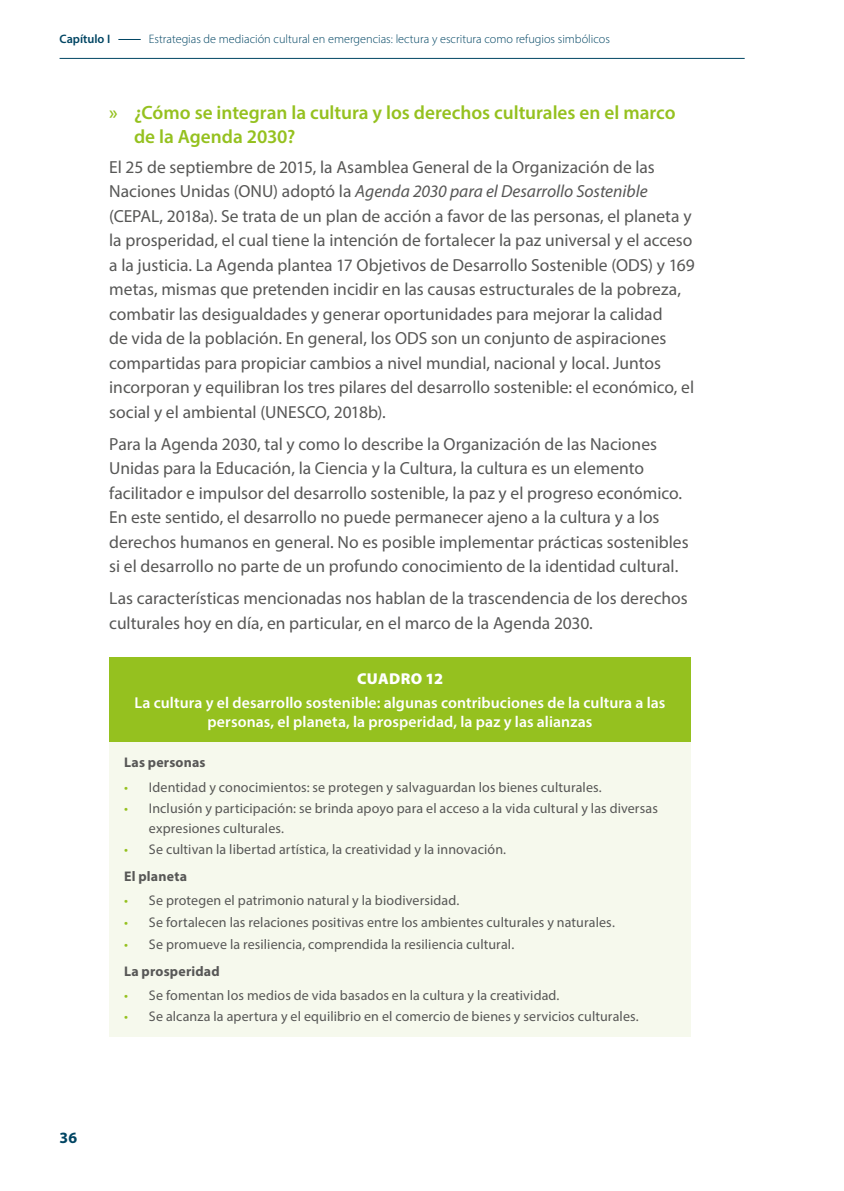
<style>
.page{position:relative;width:844px;height:1191px;background:#fff}
.page>*{position:absolute;margin:0;border:0;box-sizing:border-box;transform-origin:0 0}
.t1{font:600 19.25px/24.5px "Myriad Pro";letter-spacing:-.005em;color:#95c11f}
.t2{font:17.5px/24.5px "Myriad Pro";color:#575756}
.t3{font:600 15.75px/19.2px "Myriad Pro";letter-spacing:.005em;color:#fff;text-align:center}
.t4{font:900 15.75px "Myriad Pro";letter-spacing:.025em;color:#fff}
.t5{font:700 15.75px "Myriad Pro";color:#004563}
.t6{font:14px/26.8px "Myriad Pro";letter-spacing:.005em;color:#575756}
.t7{font:700 14px "Myriad Pro";letter-spacing:.015em;color:#575756}
.t8{font:300 12.25px "Myriad Pro";color:#004563}
.t9{font:600 12.25px "Myriad Pro";color:#004563}
.s1{font-style:italic}
.s2{color:#95c11f}
.s3{font-weight:700}
</style>
<div class="page">
<hr style="left:60px;top:58px;width:684px;height:1px;background:#004563">
<svg style="left:118px;top:39px;width:23px;height:1px"></svg>
<div style="left:109px;top:657px;width:581px;height:85px;background:#95c11f"></div>
<div style="left:109px;top:742px;width:581px;height:294px;background:#f6f9ed"></div>
<p class="t9" style="left:60px;top:31px;width:52px">Capítulo I</p>
<p class="t8" style="left:149px;top:32px;width:462px">Estrategias de mediación cultural en emergencias: lectura y escritura como refugios simbólicos</p>
<p class="t1" style="left:134px;top:99px;width:543px;text-indent:-25px">» ¿Cómo se integran la cultura y los derechos culturales en el marco de la Agenda 2030?</p>
<p class="t2" style="left:109px;top:154px;width:586px">El 25 de septiembre de 2015, la Asamblea General de la Organización de las Naciones Unidas (ONU) adoptó la <span class="s1">Agenda 2030 para el Desarrollo Sostenible </span>(CEPAL, 2018a). Se trata de un plan de acción a favor de las personas, el planeta y la prosperidad, el cual tiene la intención de fortalecer la paz universal y el acceso a la justicia. La Agenda plantea 17 Objetivos de Desarrollo Sostenible (ODS) y 169 metas, mismas que pretenden incidir en las causas estructurales de la pobreza, combatir las desigualdades y generar oportunidades para mejorar la calidad<br>de vida de la población. En general, los ODS son un conjunto de aspiraciones compartidas para propiciar cambios a nivel mundial, nacional y local. Juntos incorporan y equilibran los tres pilares del desarrollo sostenible: el económico, el social y el ambiental (UNESCO, 2018b).</p>
<p class="t2" style="left:109px;top:431px;width:580px">Para la Agenda 2030, tal y como lo describe la Organización de las Naciones Unidas para la Educación, la Ciencia y la Cultura, la cultura es un elemento facilitador e impulsor del desarrollo sostenible, la paz y el progreso económico.<br>En este sentido, el desarrollo no puede permanecer ajeno a la cultura y a los derechos humanos en general. No es posible implementar prácticas sostenibles si el desarrollo no parte de un profundo conocimiento de la identidad cultural.</p>
<p class="t2" style="left:109px;top:586px;width:580px">Las características mencionadas nos hablan de la trascendencia de los derechos culturales hoy en día, en particular, en el marco de la Agenda 2030.</p>
<p class="t5" style="left:60px;top:1127px;width:19px">36</p>
<p class="t4" style="left:357px;top:668px;width:87px">CUADRO 12</p>
<p class="t3" style="left:134px;top:692px;width:532px">La cultura y el desarrollo sostenible: algunas contribuciones de la cultura a las personas, el planeta, la prosperidad, la paz y las alianzas</p>
<p class="t7" style="left:124px;top:753px;width:83px">Las personas</p>
<p class="t6" style="left:124px;top:773px;width:479px"><span class="s2">•</span> Identidad y conocimientos: se protegen y salvaguardan los bienes culturales.</p>
<p class="t6" style="left:149px;top:799px;width:510px;line-height:19.2px;text-indent:-25px"><span class="s2">•</span> Inclusión y participación: se brinda apoyo para el acceso a la vida cultural y las diversas expresiones culturales.</p>
<p class="t6" style="left:124px;top:836px;width:383px"><span class="s2">•</span> Se cultivan la libertad artística, la creatividad y la innovación.<br><span class="s3">El planeta</span></p>
<p class="t6" style="left:124px;top:887px;width:337px"><span class="s2">•</span> Se protegen el patrimonio natural y la biodiversidad.</p>
<p class="t6" style="left:124px;top:908px;width:492px"><span class="s2">•</span> Se fortalecen las relaciones positivas entre los ambientes culturales y naturales.</p>
<p class="t6" style="left:124px;top:930px;width:391px"><span class="s2">•</span> Se promueve la resiliencia, comprendida la resiliencia cultural.<br><span class="s3">La prosperidad</span></p>
<p class="t6" style="left:124px;top:981px;width:437px"><span class="s2">•</span> Se fomentan los medios de vida basados en la cultura y la creatividad.</p>
<p class="t6" style="left:124px;top:1003px;width:516px"><span class="s2">•</span> Se alcanza la apertura y el equilibrio en el comercio de bienes y servicios culturales.</p>
</div>
